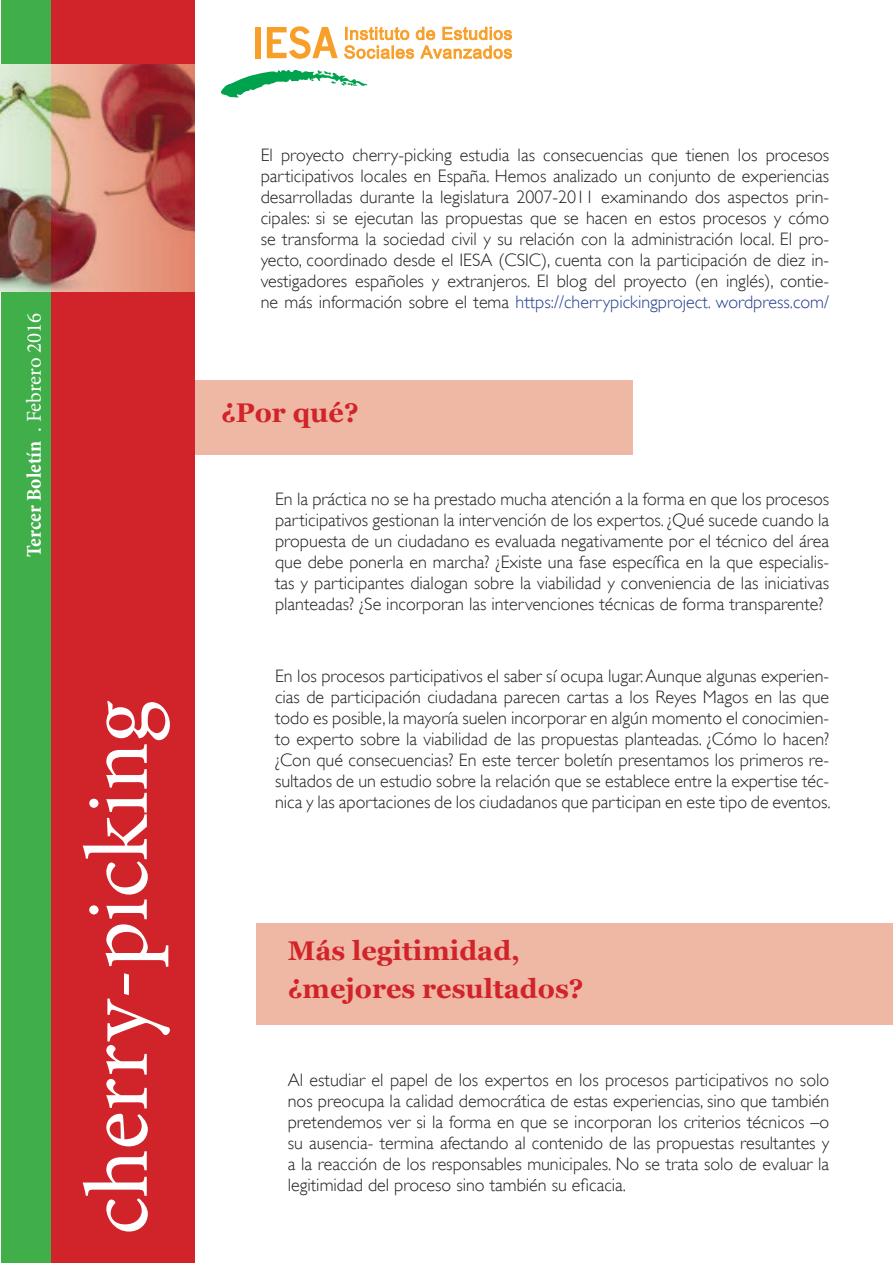
<style>
.page{position:relative;width:893px;height:1263px;background:#fff}
.page>*{position:absolute;margin:0;border:0;box-sizing:border-box;transform-origin:0 0}
.t1{font:90px "Minion Pro";color:#fff}
.t2{font:700 27px/39px "Georgia";color:#d1232a}
.t3{font:700 condensed 21px "Minion Pro";letter-spacing:-.005em;color:#fff}
.t4{font:300 18px/21px "Gill Sans";color:#231f20;text-align:justify}
.s1{font-weight:400;font-stretch:normal}
.s2{color:#253f8e}
</style>
<div class="page">
<div style="left:195px;top:380px;width:438px;height:74px;background:#eeb8a4"></div>
<div style="left:257px;top:923px;width:636px;height:101px;background:#eeb8a4"></div>
<div style="left:1px;top:0;width:83px;height:1263px;background:#40ae49"></div>
<div style="left:51px;top:0;width:144px;height:1263px;background:#d1232a"></div>
<img style="left:0;top:64px;width:195px;height:227px">
<svg style="left:344px;top:27px;width:168px;height:32px"></svg>
<div style="left:255px;top:27px;width:6px;height:31px;background:#f89f29"></div>
<svg style="left:267px;top:26px;width:71px;height:33px"></svg>
<svg style="left:221px;top:69px;width:147px;height:29px"></svg>
<p class="t3" style="left:20px;top:556px;width:245px;rotate:-90deg">Tercer Boletín <span class="s1">. Febrero 2016</span></p>
<h1 class="t1" style="left:58px;top:1235px;width:536px;rotate:-90deg">cherry-picking</h1>
<p class="t4" style="left:261px;top:143px;width:570px">El proyecto cherry-picking estudia las consecuencias que tienen los procesos participativos locales en España. Hemos analizado un conjunto de experiencias desarrolladas durante la legislatura 2007-2011 examinando dos aspectos prin&shy;cipales: si se ejecutan las propuestas que se hacen en estos procesos y cómo se transforma la sociedad civil y su relación con la administración local. El pro&shy;yecto, coordinado desde el IESA (CSIC), cuenta con la participación de diez in&shy;vestigadores españoles y extranjeros. El blog del proyecto (en inglés), contie&shy;ne más información sobre el tema <span class="s2">https://cherrypickingproject. wordpress.com/</span></p>
<h2 class="t2" style="left:221px;top:392px;width:139px">¿Por qué?</h2>
<p class="t4" style="left:275px;top:488px;width:556px">En la práctica no se ha prestado mucha atención a la forma en que los procesos participativos gestionan la intervención de los expertos. ¿Qué sucede cuando la propuesta de un ciudadano es evaluada negativamente por el técnico del área que debe ponerla en marcha? ¿Existe una fase específica en la que especialis&shy;tas y participantes dialogan sobre la viabilidad y conveniencia de las iniciativas planteadas? ¿Se incorporan las intervenciones técnicas de forma transparente?</p>
<p class="t4" style="left:275px;top:664px;width:557px">En los procesos participativos el saber sí ocupa lugar. Aunque algunas experien&shy;cias de participación ciudadana parecen cartas a los Reyes Magos en las que todo es posible, la mayoría suelen incorporar en algún momento el conocimien&shy;to experto sobre la viabilidad de las propuestas planteadas. ¿Cómo lo hacen? ¿Con qué consecuencias? En este tercer boletín presentamos los primeros re&shy;sultados de un estudio sobre la relación que se establece entre la expertise téc&shy;nica y las aportaciones de los ciudadanos que participan en este tipo de eventos.</p>
<h2 class="t2" style="left:288px;top:929px;width:297px">Más legitimidad, ¿mejores resultados?</h2>
<p class="t4" style="left:288px;top:1068px;width:543px">Al estudiar el papel de los expertos en los procesos participativos no solo nos preocupa la calidad democrática de estas experiencias, sino que también pretendemos ver si la forma en que se incorporan los criterios técnicos –o su ausencia- termina afectando al contenido de las propuestas resultantes y a la reacción de los responsables municipales. No se trata solo de evaluar la legitimidad del proceso sino también su eficacia.</p>
</div>
